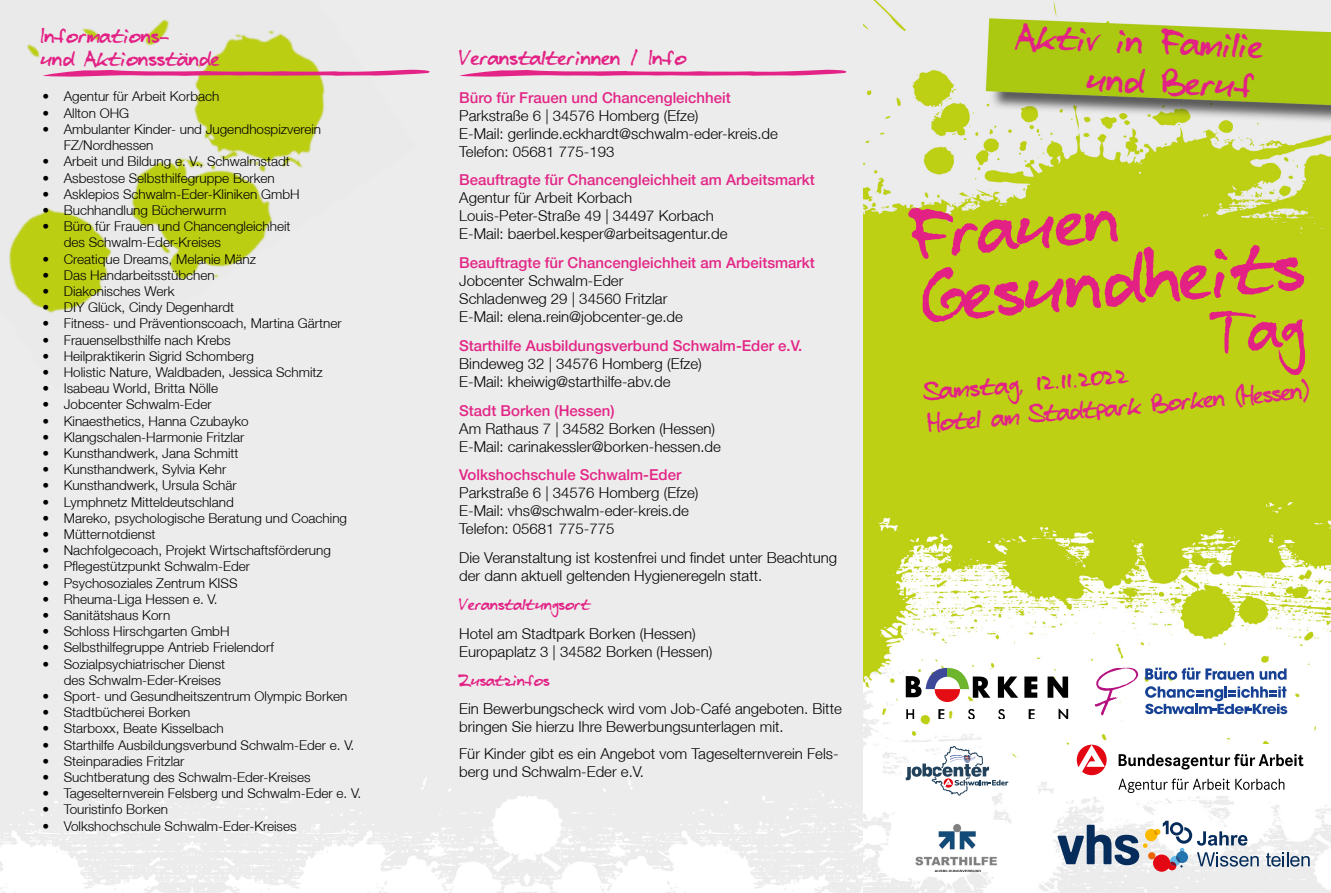
<style>
.page{position:relative;width:1331px;height:893px;background:#fff}
.page>*{position:absolute;margin:0;border:0;box-sizing:border-box;transform-origin:0 0}
.t1{font:33px/39.8px "blzee";color:#e32185;text-align:right}
.t2{font:24px "blzee";color:#e32586}
.t3{font:24px "blzee";color:#e32185}
.t4{font:19.5px/23.4px "blzee";color:#e32185}
.t5{font:300 15px/18px "Helvetica Neue";color:#000}
.t6{font:500 15px "Helvetica Neue LT";color:#e32586}
.t7{font:15px "blzee";color:#e32185}
.t8{font:300 13.5px/16.2px "Helvetica Neue";color:#000}
</style>
<div class="page">
<div style="left:0;top:0;width:863px;height:893px;background:#ececec"></div>
<img style="left:9px;top:19px;width:408px;height:294px">
<img style="left:0;top:777px;width:863px;height:116px">
<svg style="left:459px;top:70px;width:388px;height:7px"></svg>
<svg style="left:43px;top:70px;width:387px;height:7px"></svg>
<img style="left:863px;top:0;width:468px;height:893px">
<div style="left:1077px;top:744px;width:233px;height:51px;background:#fff"></div>
<svg style="left:1118px;top:779px;width:166px;height:14px"></svg>
<svg style="left:1119px;top:754px;width:184px;height:15px"></svg>
<svg style="left:1077px;top:745px;width:30px;height:30px"></svg>
<svg style="left:906px;top:668px;width:84px;height:34px"></svg>
<svg style="left:998px;top:676px;width:20px;height:22px"></svg>
<svg style="left:1024px;top:676px;width:13px;height:22px"></svg>
<svg style="left:1047px;top:676px;width:21px;height:22px"></svg>
<svg style="left:906px;top:709px;width:8px;height:10px"></svg>
<svg style="left:1029px;top:709px;width:6px;height:10px"></svg>
<svg style="left:1058px;top:709px;width:10px;height:10px"></svg>
<svg style="left:968px;top:708px;width:7px;height:11px"></svg>
<svg style="left:998px;top:708px;width:8px;height:11px"></svg>
<svg style="left:938px;top:709px;width:6px;height:10px"></svg>
<svg style="left:906px;top:746px;width:102px;height:49px"></svg>
<img style="left:906px;top:820px;width:99px;height:52px">
<svg style="left:1266px;top:852px;width:44px;height:15px"></svg>
<svg style="left:1057px;top:821px;width:202px;height:51px"></svg>
<svg style="left:1145px;top:668px;width:141px;height:12px"></svg>
<svg style="left:1145px;top:686px;width:142px;height:28px"></svg>
<svg style="left:1095px;top:668px;width:43px;height:47px"></svg>
<svg style="left:908px;top:208px;width:397px;height:167px;background:#c4b129"></svg>
<h3 class="t4" style="left:40px;top:27px;width:181px">Informations-<br>und Aktionsstände</h3>
<p class="t8" style="left:43px;top:88px;width:178px">• Agentur für Arbeit Korbach</p>
<p class="t8" style="left:43px;top:105px;width:88px">• Allton OHG</p>
<p class="t8" style="left:64px;top:121px;width:259px;text-indent:-21px">• Ambulanter Kinder- und Jugendhospizverein<br>FZ/Nordhessen</p>
<p class="t8" style="left:43px;top:153px;width:249px">• Arbeit und Bildung e. V., Schwalmstadt</p>
<p class="t8" style="left:43px;top:169px;width:234px">• Asbestose Selbsthilfegruppe Borken</p>
<p class="t8" style="left:43px;top:186px;width:259px">• Asklepios Schwalm-Eder-Kliniken GmbH</p>
<p class="t8" style="left:43px;top:202px;width:185px">• Buchhandlung Bücherwurm</p>
<p class="t8" style="left:64px;top:218px;width:228px;text-indent:-21px">• Büro für Frauen und Chancengleichheit des Schwalm-Eder-Kreises</p>
<p class="t8" style="left:43px;top:250px;width:215px">• Creatique Dreams, Melanie Mänz</p>
<p class="t8" style="left:43px;top:267px;width:174px">• Das Handarbeitsstübchen</p>
<p class="t8" style="left:43px;top:283px;width:134px">• Diakonisches Werk</p>
<p class="t8" style="left:43px;top:299px;width:193px">• DIY Glück, Cindy Degenhardt</p>
<p class="t8" style="left:43px;top:315px;width:301px">• Fitness- und Präventionscoach, Martina Gärtner</p>
<p class="t8" style="left:43px;top:331px;width:190px">• Frauenselbsthilfe nach Krebs</p>
<p class="t8" style="left:43px;top:348px;width:213px">• Heilpraktikerin Sigrid Schomberg</p>
<p class="t8" style="left:43px;top:364px;width:282px">• Holistic Nature, Waldbaden, Jessica Schmitz</p>
<p class="t8" style="left:43px;top:380px;width:177px">• Isabeau World, Britta Nölle</p>
<p class="t8" style="left:43px;top:396px;width:171px">• Jobcenter Schwalm-Eder</p>
<p class="t8" style="left:43px;top:412px;width:208px">• Kinaesthetics, Hanna Czubayko</p>
<p class="t8" style="left:43px;top:429px;width:203px">• Klangschalen-Harmonie Fritzlar</p>
<p class="t8" style="left:43px;top:445px;width:198px">• Kunsthandwerk, Jana Schmitt</p>
<p class="t8" style="left:43px;top:461px;width:185px">• Kunsthandwerk, Sylvia Kehr</p>
<p class="t8" style="left:43px;top:477px;width:196px">• Kunsthandwerk, Ursula Schär</p>
<p class="t8" style="left:43px;top:493px;width:193px">• Lymphnetz Mitteldeutschland</p>
<p class="t8" style="left:43px;top:510px;width:306px">• Mareko, psychologische Beratung und Coaching</p>
<p class="t8" style="left:43px;top:526px;width:114px">• Mütternotdienst</p>
<p class="t8" style="left:43px;top:542px;width:290px">• Nachfolgecoach, Projekt Wirtschaftsförderung</p>
<p class="t8" style="left:43px;top:558px;width:209px">• Pflegestützpunkt Schwalm-Eder</p>
<p class="t8" style="left:43px;top:574px;width:197px">• Psychosoziales Zentrum KISS</p>
<p class="t8" style="left:43px;top:591px;width:177px">• Rheuma-Liga Hessen e. V.</p>
<p class="t8" style="left:43px;top:607px;width:129px">• Sanitätshaus Korn</p>
<p class="t8" style="left:43px;top:623px;width:189px">• Schloss Hirschgarten GmbH</p>
<p class="t8" style="left:43px;top:639px;width:233px">• Selbsthilfegruppe Antrieb Frielendorf</p>
<p class="t8" style="left:64px;top:655px;width:163px;text-indent:-21px">• Sozialpsychiatrischer Dienst des Schwalm-Eder-Kreises</p>
<p class="t8" style="left:43px;top:688px;width:306px">• Sport- und Gesundheitszentrum Olympic Borken</p>
<p class="t8" style="left:43px;top:704px;width:149px">• Stadtbücherei Borken</p>
<p class="t8" style="left:43px;top:720px;width:183px">• Starboxx, Beate Kisselbach</p>
<p class="t8" style="left:43px;top:736px;width:313px">• Starthilfe Ausbildungsverbund Schwalm-Eder e. V.</p>
<p class="t8" style="left:43px;top:753px;width:144px">• Steinparadies Fritzlar</p>
<p class="t8" style="left:43px;top:769px;width:270px">• Suchtberatung des Schwalm-Eder-Kreises</p>
<p class="t8" style="left:43px;top:785px;width:320px">• Tageselternverein Felsberg und Schwalm-Eder e. V.</p>
<p class="t8" style="left:43px;top:801px;width:127px">• Touristinfo Borken</p>
<p class="t8" style="left:43px;top:817px;width:256px">• Volkshochschule Schwalm-Eder-Kreises</p>
<h3 class="t4" style="left:459px;top:49px;width:229px">Veranstalterinnen / Info</h3>
<p class="t6" style="left:459px;top:88px;width:273px">Büro für Frauen und Chancengleichheit</p>
<p class="t5" style="left:459px;top:106px;width:320px">Parkstraße 6 | 34576 Homberg (Efze)<br>E-Mail: gerlinde.eckhardt@schwalm-eder-kreis.de<br>Telefon: 05681 775-193</p>
<p class="t6" style="left:459px;top:171px;width:357px">Beauftragte für Chancengleichheit am Arbeitsmarkt</p>
<p class="t5" style="left:459px;top:189px;width:270px">Agentur für Arbeit Korbach<br>Louis-Peter-Straße 49 | 34497 Korbach<br>E-Mail: baerbel.kesper@arbeitsagentur.de</p>
<p class="t6" style="left:459px;top:254px;width:357px">Beauftragte für Chancengleichheit am Arbeitsmarkt</p>
<p class="t5" style="left:459px;top:271px;width:225px">Jobcenter Schwalm-Eder<br>Schladenweg 29 | 34560 Fritzlar<br>E-Mail: elena.rein@jobcenter-ge.de</p>
<p class="t6" style="left:459px;top:337px;width:344px">Starthilfe Ausbildungsverbund Schwalm-Eder e.V.</p>
<p class="t5" style="left:459px;top:354px;width:244px">Bindeweg 32 | 34576 Homberg (Efze)<br>E-Mail: kheiwig@starthilfe-abv.de</p>
<p class="t6" style="left:459px;top:401px;width:157px">Stadt Borken (Hessen)</p>
<p class="t5" style="left:459px;top:419px;width:263px">Am Rathaus 7 | 34582 Borken (Hessen)<br>E-Mail: carinakessler@borken-hessen.de</p>
<p class="t6" style="left:459px;top:466px;width:224px">Volkshochschule Schwalm-Eder</p>
<p class="t5" style="left:459px;top:484px;width:241px">Parkstraße 6 | 34576 Homberg (Efze)<br>E-Mail: vhs@schwalm-eder-kreis.de<br>Telefon: 05681 775-775</p>
<p class="t5" style="left:459px;top:548px;width:379px">Die Veranstaltung ist kostenfrei und findet unter Beachtung der dann aktuell geltenden Hygieneregeln statt.</p>
<p class="t7" style="left:459px;top:596px;width:132px">Veranstaltungsort</p>
<p class="t5" style="left:459px;top:624px;width:255px">Hotel am Stadtpark Borken (Hessen)<br>Europaplatz 3 | 34582 Borken (Hessen)</p>
<p class="t7" style="left:459px;top:672px;width:92px">Zusatzinfos</p>
<p class="t5" style="left:459px;top:700px;width:384px">Ein Bewerbungscheck wird vom Job-Café angeboten. Bitte bringen Sie hierzu Ihre Bewerbungsunterlagen mit.</p>
<p class="t5" style="left:459px;top:745px;width:381px">Für Kinder gibt es ein Angebot vom Tageselternverein Fels&shy;berg und Schwalm-Eder e.V.</p>
<h1 class="t1" style="left:1017px;top:22px;width:248px;rotate:2deg">Aktiv in Familie und Beruf</h1>
<h2 class="t3" style="left:923px;top:379px;width:206px;rotate:-5deg">Samstag, 12.11.2022</h2>
<h2 class="t2" style="left:927px;top:410px;width:384px;rotate:-5deg">Hotel am Stadtpark Borken (Hessen)</h2>
</div>
